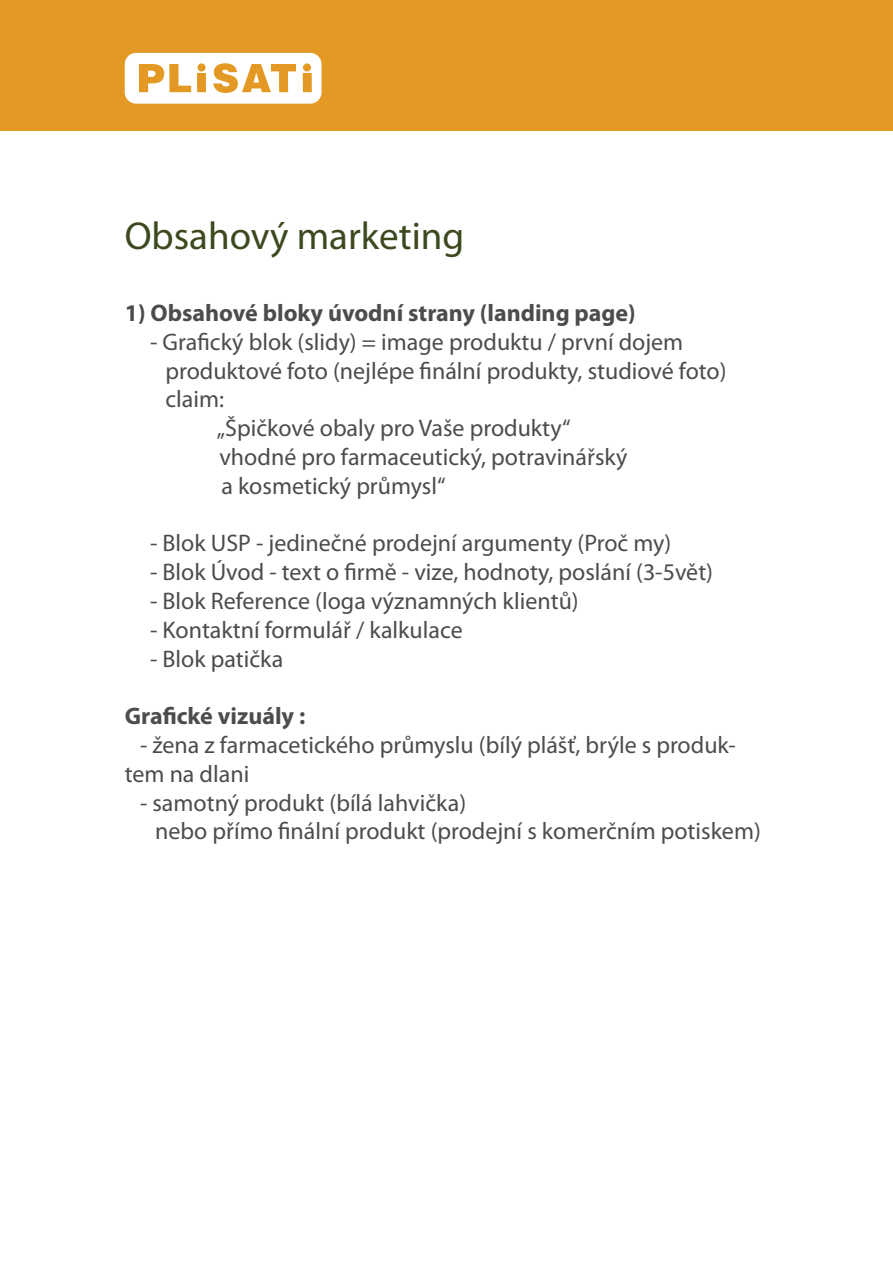
<style>
.page{position:relative;width:893px;height:1263px;background:#fff}
.page>*{position:absolute;margin:0;border:0;box-sizing:border-box;transform-origin:0 0}
.t1{font:39px "Myriad Pro";color:#3c481e}
.t2{font:24px/28.8px "Myriad Pro";color:#4b4c4d}
.t3{font:700 24px "Myriad Pro";color:#4b4c4d}
</style>
<div class="page">
<div style="left:0;top:0;width:893px;height:130px;background:#e39924"></div>
<svg style="left:125px;top:53px;width:197px;height:51px"></svg>
<h1 class="t1" style="left:125px;top:212px;width:341px">Obsahový marketing</h1>
<p class="t3" style="left:125px;top:297px;width:513px">1) Obsahové bloky úvodní strany (landing page)</p>
<p class="t2" style="left:150px;top:327px;width:535px">- Grafický blok (slidy) = image produktu / první dojem</p>
<p class="t2" style="left:165px;top:356px;width:563px">produktové foto (nejlépe finální produkty, studiové foto)</p>
<p class="t2" style="left:165px;top:385px;width:60px">claim:</p>
<p class="t2" style="left:217px;top:413px;width:356px">„Špičkové obaly pro Vaše produkty“</p>
<p class="t2" style="left:219px;top:442px;width:409px">vhodné pro farmaceutický, potravinářský</p>
<p class="t2" style="left:221px;top:471px;width:226px">a kosmetický průmysl“</p>
<p class="t2" style="left:150px;top:529px;width:523px">- Blok USP - jedinečné prodejní argumenty (Proč my)</p>
<p class="t2" style="left:150px;top:557px;width:564px">- Blok Úvod - text o firmě - vize, hodnoty, poslání (3-5vět)</p>
<p class="t2" style="left:150px;top:586px;width:430px">- Blok Reference (loga významných klientů)</p>
<p class="t2" style="left:150px;top:615px;width:314px">- Kontaktní formulář / kalkulace</p>
<p class="t2" style="left:150px;top:644px;width:135px">- Blok patička</p>
<p class="t3" style="left:125px;top:700px;width:182px">Grafické vizuály :</p>
<p class="t2" style="left:125px;top:730px;width:613px;text-indent:15px">- žena z farmacetického průmyslu (bílý plášť, brýle s produk&shy;tem na dlani</p>
<p class="t2" style="left:155px;top:788px;width:607px;text-indent:-15px">- samotný produkt (bílá lahvička)<br>nebo přímo finální produkt (prodejní s komerčním potiskem)</p>
</div>
